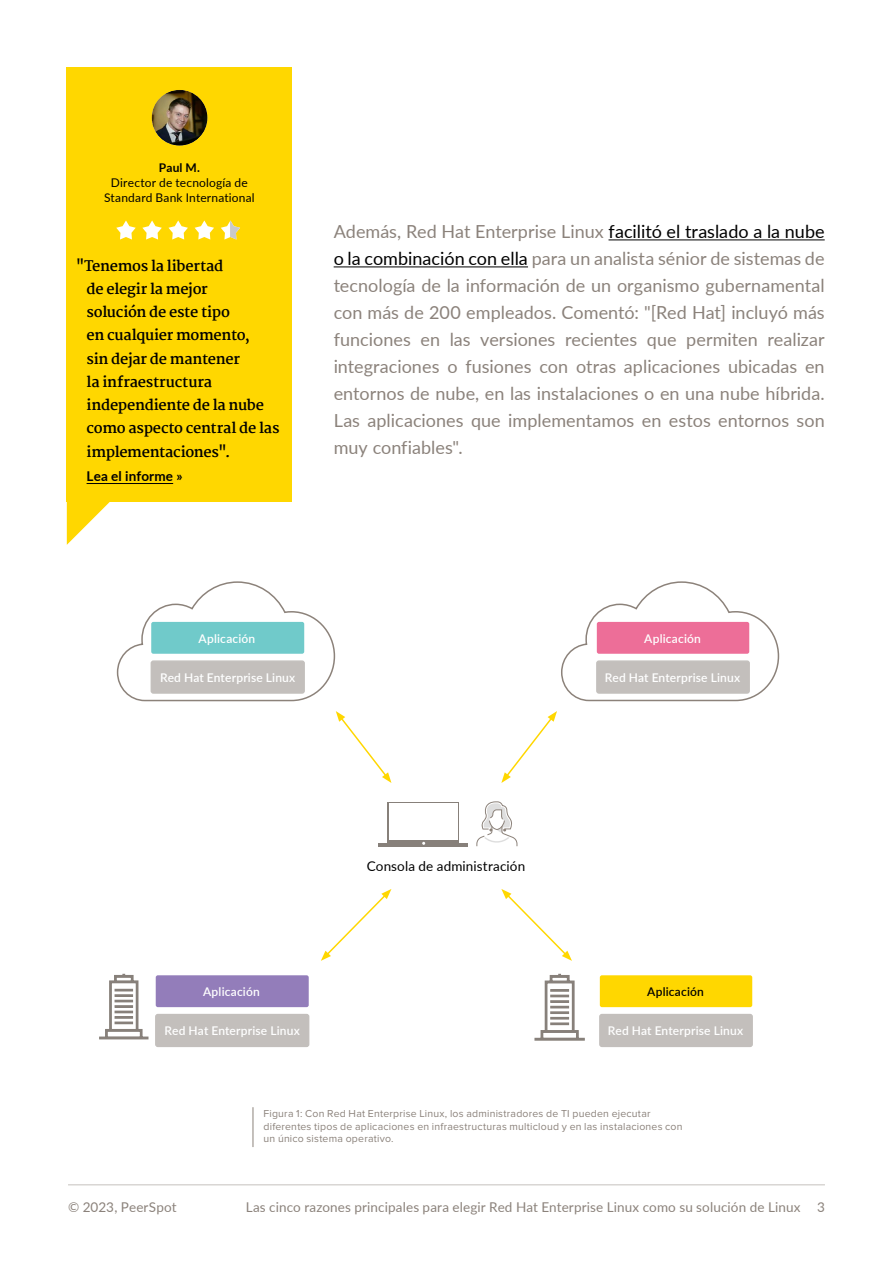
<style>
.page{position:relative;width:893px;height:1263px;background:#fff}
.page>*{position:absolute;margin:0;border:0;box-sizing:border-box;transform-origin:0 0}
.t1{font:18px/27px "Lato";letter-spacing:.005em;color:#8b827b;text-align:justify}
.t2{font:700 14.4px/23.2px "Martel";letter-spacing:-.02em;color:#000}
.t3{font:13.5px "Lato";letter-spacing:.01em;color:#8b827b}
.t4{font:13.5px "Lato";letter-spacing:.01em;color:#000}
.t5{font:700 13.5px "Lato";letter-spacing:.01em;color:#000}
.t6{font:600 12px "Lato";letter-spacing:.015em;color:#fff}
.t7{font:12px/15px "Lato";letter-spacing:.015em;color:#000;text-align:center}
.t8{font:600 12px "Lato";letter-spacing:.015em;color:#000}
.t9{font:700 12px "Lato";color:#000}
.t10{font:10.5px/12.6px "Proxima Nova";letter-spacing:.02em;color:#8b827b}
.s1{color:#000}
</style>
<div class="page">
<hr style="left:68px;top:1184px;width:757px;height:1px;background:#c5c1bd">
<hr style="left:608px;top:240px;width:217px;height:1px;background:#000">
<hr style="left:334px;top:267px;width:194px;height:1px;background:#000">
<hr style="left:253px;top:1107px;width:1px;height:40px;background:#8b827b">
<div style="left:67px;top:68px;width:225px;height:434px;background:#ffd700"></div>
<svg style="left:67px;top:502px;width:43px;height:43px"></svg>
<hr style="left:87px;top:483px;width:86px;height:1px;background:#000">
<svg style="left:116px;top:220px;width:124px;height:20px"></svg>
<div style="left:138px;top:78px;width:82px;height:69px;background:#000;opacity:.1"></div>
<svg style="left:99px;top:973px;width:50px;height:67px"></svg>
<div style="left:115px;top:1021px;width:18px;height:3px;border:1px solid #87807a"></div>
<svg style="left:476px;top:801px;width:41px;height:45px"></svg>
<div style="left:387px;top:802px;width:72px;height:43px;background:linear-gradient(to right,#89827c,#89827c)"></div>
<hr style="left:379px;top:843px;width:89px;height:3px;background:#87807a">
<div style="left:389px;top:804px;width:69px;height:36px;background:#fff"></div>
<svg style="left:116px;top:581px;width:220px;height:121px"></svg>
<svg style="left:321px;top:889px;width:70px;height:72px"></svg>
<div style="left:156px;top:1014px;width:153px;height:32px;background:#c3bfbc;border-radius:2px"></div>
<div style="left:155px;top:1014px;width:154px;height:33px;border:1px solid #87807a;border-radius:2px"></div>
<div style="left:156px;top:975px;width:153px;height:32px;background:#937dba;border-radius:2px"></div>
<svg style="left:534px;top:973px;width:51px;height:68px"></svg>
<div style="left:550px;top:1022px;width:19px;height:3px;border:1px solid #87807a"></div>
<div style="left:600px;top:1014px;width:152px;height:32px;background:#c3bfbc;border-radius:2px"></div>
<div style="left:599px;top:1014px;width:154px;height:33px;border:1px solid #87807a;border-radius:2px"></div>
<div style="left:600px;top:975px;width:152px;height:32px;background:#ffd700;border-radius:2px"></div>
<div style="left:151px;top:661px;width:153px;height:32px;background:#c3bfbc;border-radius:2px"></div>
<div style="left:151px;top:660px;width:154px;height:34px;border:1px solid #87807a;border-radius:2px"></div>
<div style="left:151px;top:622px;width:153px;height:32px;background:#70caca;border-radius:2px"></div>
<svg style="left:561px;top:581px;width:219px;height:121px"></svg>
<div style="left:597px;top:661px;width:152px;height:32px;background:#c3bfbc;border-radius:2px"></div>
<div style="left:596px;top:660px;width:154px;height:34px;border:1px solid #87807a;border-radius:2px"></div>
<div style="left:597px;top:622px;width:152px;height:32px;background:#ed6e98;border-radius:2px"></div>
<svg style="left:501px;top:889px;width:71px;height:72px"></svg>
<svg style="left:336px;top:711px;width:55px;height:72px"></svg>
<svg style="left:501px;top:711px;width:56px;height:72px"></svg>
<p class="t9" style="left:159px;top:158px;width:43px">Paul M.</p>
<p class="t7" style="left:104px;top:174px;width:152px">Director de tecnología de<br>Standard Bank International</p>
<p class="t2" style="left:87px;top:254px;width:194px;text-indent:-11px">"Tenemos la libertad<br>de elegir la mejor<br>solución de este tipo<br>en cualquier momento,<br>sin dejar de mantener<br>la infraestructura independiente de la nube como aspecto central de las implementaciones".</p>
<p class="t5" style="left:87px;top:466px;width:98px">Lea el informe »</p>
<p class="t1" style="left:334px;top:217px;width:493px">Además, Red Hat Enterprise Linux <span class="s1">facilitó el traslado a la nube o la combinación con ella</span> para un analista sénior de sistemas de tecnología de la información de un organismo gubernamental con más de 200 empleados. Comentó: "[Red Hat] incluyó más funciones en las versiones recientes que permiten realizar integraciones o fusiones con otras aplicaciones ubicadas en entornos de nube, en las instalaciones o en una nube híbrida.<br>Las aplicaciones que implementamos en estos entornos son muy confiables".</p>
<p class="t6" style="left:199px;top:629px;width:58px">Aplicación</p>
<p class="t6" style="left:160px;top:669px;width:137px">Red Hat Enterprise Linux</p>
<p class="t6" style="left:644px;top:629px;width:58px">Aplicación</p>
<p class="t6" style="left:605px;top:669px;width:137px">Red Hat Enterprise Linux</p>
<p class="t6" style="left:203px;top:983px;width:58px">Aplicación</p>
<p class="t6" style="left:165px;top:1022px;width:137px">Red Hat Enterprise Linux</p>
<p class="t4" style="left:367px;top:856px;width:160px">Consola de administración</p>
<p class="t8" style="left:647px;top:983px;width:58px">Aplicación</p>
<p class="t6" style="left:608px;top:1022px;width:137px">Red Hat Enterprise Linux</p>
<p class="t10" style="left:263px;top:1107px;width:421px">Figura 1: Con Red Hat Enterprise Linux, los administradores de TI pueden ejecutar diferentes tipos de aplicaciones en infraestructuras multicloud y en las instalaciones con un único sistema operativo.</p>
<p class="t3" style="left:68px;top:1197px;width:110px">© 2023, PeerSpot</p>
<p class="t3" style="left:246px;top:1197px;width:581px">Las cinco razones principales para elegir Red Hat Enterprise Linux como su solución de Linux 3</p>
</div>
